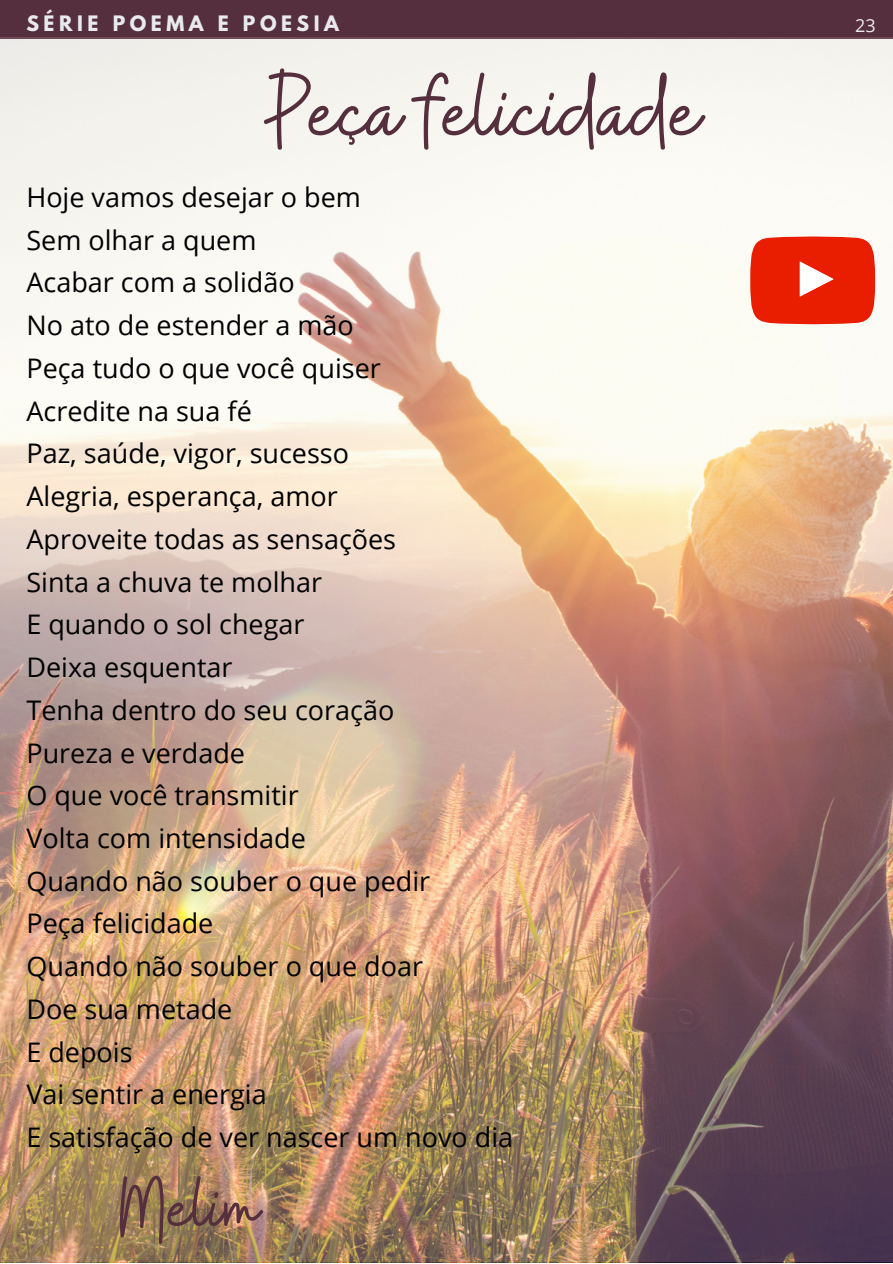
<style>
.page{position:relative;width:893px;height:1264px;background:#fff}
.page>*{position:absolute;margin:0;border:0;box-sizing:border-box;transform-origin:0 0}
.t1{font:107.4px "Buffalo";color:#552f3e}
.t2{font:85.2px "Buffalo";color:#552f3e}
.t3{font:27px/42.8px "Open Sans";color:#000}
.t4{font:700 18.9px "League Spartan";letter-spacing:.24em;color:#e9eaed}
.t5{font:18px "Open Sans";color:#e9eaed}
</style>
<div class="page">
<div style="left:0;top:0;width:892px;height:39px;background:#552f3e"></div>
<img style="left:0;top:37px;width:892px;height:1224px">
<svg style="left:750px;top:236px;width:125px;height:88px;background:#eb361c"></svg>
<p class="t4" style="left:26px;top:14px;width:314px">SÉRIE POEMA E POESIA</p>
<p class="t5" style="left:855px;top:13px;width:22px">23</p>
<h1 class="t1" style="left:265px;top:42px;width:436px">Peça felicidade</h1>
<p class="t3" style="left:26px;top:175px;width:488px">Hoje vamos desejar o bem<br>Sem olhar a quem<br>Acabar com a solidão<br>No ato de estender a mão<br>Peça tudo o que você quiser<br>Acredite na sua fé<br>Paz, saúde, vigor, sucesso<br>Alegria, esperança, amor<br>Aproveite todas as sensações<br>Sinta a chuva te molhar<br>E quando o sol chegar<br>Deixa esquentar<br>Tenha dentro do seu coração<br>Pureza e verdade<br>O que você transmitir<br>Volta com intensidade<br>Quando não souber o que pedir<br>Peça felicidade<br>Quando não souber o que doar<br>Doe sua metade<br>E depois<br>Vai sentir a energia<br>E satisfação de ver nascer um novo dia</p>
<h2 class="t2" style="left:120px;top:1152px;width:140px">Melim</h2>
</div>
